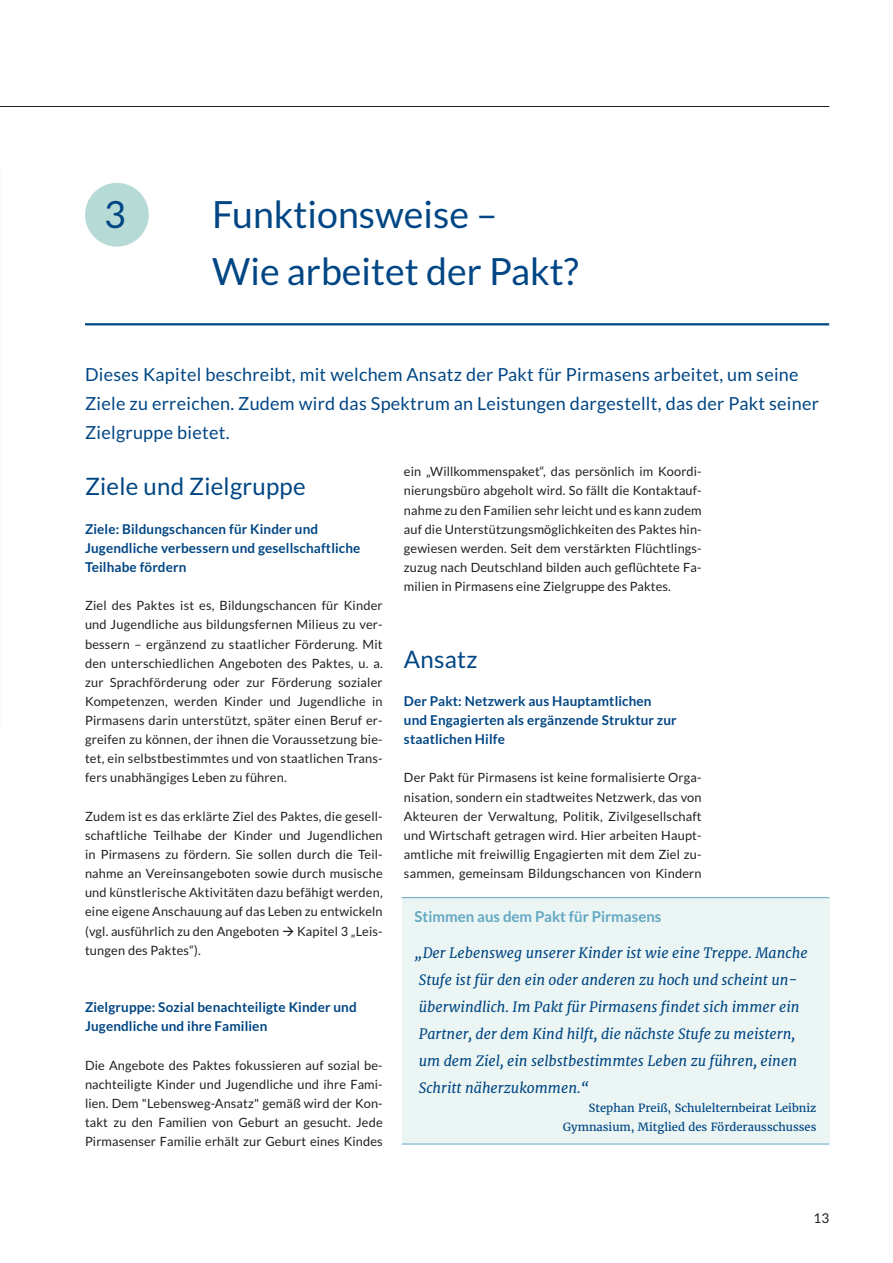
<style>
.page{position:relative;width:893px;height:1263px;background:#fff}
.page>*{position:absolute;margin:0;border:0;box-sizing:border-box;transform-origin:0 0}
.t1{font:37.5px/57.4px "Lato";color:#004684}
.t2{font:24px "Lato";letter-spacing:.01em;color:#004684}
.t3{font:18px/29.2px "Lato";letter-spacing:.015em;color:#004684}
.t4{font:700 15px "Lato";color:#63a8c4}
.t5{font:italic 14.25px/27px "Merriweather";color:#004684}
.t6{font:700 13.5px/19.2px "Lato";letter-spacing:.01em;color:#004684}
.t7{font:13.5px "Lato";color:#231f20}
.t8{font:12.75px/19.2px "Lato";letter-spacing:.01em;color:#231f20;text-align:justify}
.t9{font:11.25px/19.2px "Merriweather";color:#004684;text-align:right}
</style>
<div class="page">
<hr style="left:0;top:106px;width:829px;height:1px;background:#231f20">
<div style="left:86px;top:184px;width:62px;height:62px;background:#b6dad5;border-radius:50%"></div>
<div style="left:85px;top:183px;width:64px;height:64px;border:2px solid #b6dad5;border-radius:50%"></div>
<hr style="left:85px;top:323px;width:744px;height:2px;background:#004984">
<div style="left:402px;top:898px;width:427px;height:246px;background:#ebf5f3"></div>
<hr style="left:402px;top:897px;width:427px;height:1px;background:#63a8c4">
<hr style="left:402px;top:1144px;width:427px;height:1px;background:#63a8c4">
<h1 class="t1" style="left:104px;top:185px;width:23px">3</h1>
<h1 class="t1" style="left:212px;top:185px;width:368px">Funktionsweise –<br>Wie arbeitet der Pakt?</h1>
<h3 class="t3" style="left:85px;top:359px;width:735px">Dieses Kapitel beschreibt, mit welchem Ansatz der Pakt für Pirmasens arbeitet, um seine<br>Ziele zu erreichen. Zudem wird das Spektrum an Leistungen dargestellt, das der Pakt seiner<br>Zielgruppe bietet.</h3>
<h2 class="t2" style="left:85px;top:473px;width:222px">Ziele und Zielgruppe</h2>
<p class="t6" style="left:85px;top:519px;width:277px">Ziele: Bildungschancen für Kinder und<br>Jugendliche verbessern und gesellschaftliche<br>Teilhabe fördern</p>
<p class="t8" style="left:85px;top:596px;width:299px">Ziel des Paktes ist es, Bildungschancen für Kinder und Jugendliche aus bildungsfernen Milieus zu ver&shy;bessern – ergänzend zu staatlicher Förderung. Mit den unterschiedlichen Angeboten des Paktes, u. a. zur Sprachförderung oder zur Förderung sozialer Kompetenzen, werden Kinder und Jugendliche in Pirmasens darin unterstützt, später einen Beruf er&shy;greifen zu können, der ihnen die Voraussetzung bie&shy;tet, ein selbstbestimmtes und von staatlichen Trans&shy;fers unabhängiges Leben zu führen.</p>
<p class="t8" style="left:85px;top:806px;width:299px">Zudem ist es das erklärte Ziel des Paktes, die gesell&shy;schaftliche Teilhabe der Kinder und Jugendlichen in Pirmasens zu fördern. Sie sollen durch die Teil&shy;nahme an Vereinsangeboten sowie durch musische und künstlerische Aktivitäten dazu befähigt werden, eine eigene Anschauung auf das Leben zu entwickeln (vgl. ausführlich zu den Angeboten → Kapitel 3 „Leis&shy;tungen des Paktes“).</p>
<p class="t6" style="left:85px;top:997px;width:273px">Zielgruppe: Sozial benachteiligte Kinder und<br>Jugendliche und ihre Familien</p>
<p class="t8" style="left:85px;top:1055px;width:299px">Die Angebote des Paktes fokussieren auf sozial be&shy;nachteiligte Kinder und Jugendliche und ihre Fami&shy;lien. Dem "Lebensweg-Ansatz" gemäß wird der Kon&shy;takt zu den Familien von Geburt an gesucht. Jede Pirmasenser Familie erhält zur Geburt eines Kindes</p>
<p class="t8" style="left:404px;top:462px;width:299px">ein „Willkommenspaket“, das persönlich im Koordi&shy;nierungsbüro abgeholt wird. So fällt die Kontaktauf&shy;nahme zu den Familien sehr leicht und es kann zudem auf die Unterstützungsmöglichkeiten des Paktes hin&shy;gewiesen werden. Seit dem verstärkten Flüchtlings&shy;zuzug nach Deutschland bilden auch geflüchtete Fa&shy;milien in Pirmasens eine Zielgruppe des Paktes.</p>
<h2 class="t2" style="left:404px;top:646px;width:75px">Ansatz</h2>
<p class="t6" style="left:404px;top:691px;width:274px">Der Pakt: Netzwerk aus Hauptamtlichen und Engagierten als ergänzende Struktur zur staatlichen Hilfe</p>
<p class="t8" style="left:404px;top:768px;width:299px">Der Pakt für Pirmasens ist keine formalisierte Orga&shy;nisation, sondern ein stadtweites Netzwerk, das von Akteuren der Verwaltung, Politik, Zivilgesellschaft und Wirtschaft getragen wird. Hier arbeiten Haupt&shy;amtliche mit freiwillig Engagierten mit dem Ziel zu&shy;sammen, gemeinsam Bildungschancen von Kindern</p>
<p class="t4" style="left:415px;top:908px;width:248px">Stimmen aus dem Pakt für Pirmasens</p>
<p class="t5" style="left:415px;top:939px;width:395px">„Der Lebensweg unserer Kinder ist wie eine Treppe. Manche Stufe ist für den ein oder anderen zu hoch und scheint un&shy;überwindlich. Im Pakt für Pirmasens findet sich immer ein Partner, der dem Kind hilft, die nächste Stufe zu meistern, um dem Ziel, ein selbstbestimmtes Leben zu führen, einen Schritt näherzukommen.“</p>
<p class="t9" style="left:563px;top:1098px;width:255px">Stephan Preiß, Schulelternbeirat Leibniz<br>Gymnasium, Mitglied des Förderausschusses</p>
<p class="t7" style="left:813px;top:1210px;width:17px">13</p>
</div>
